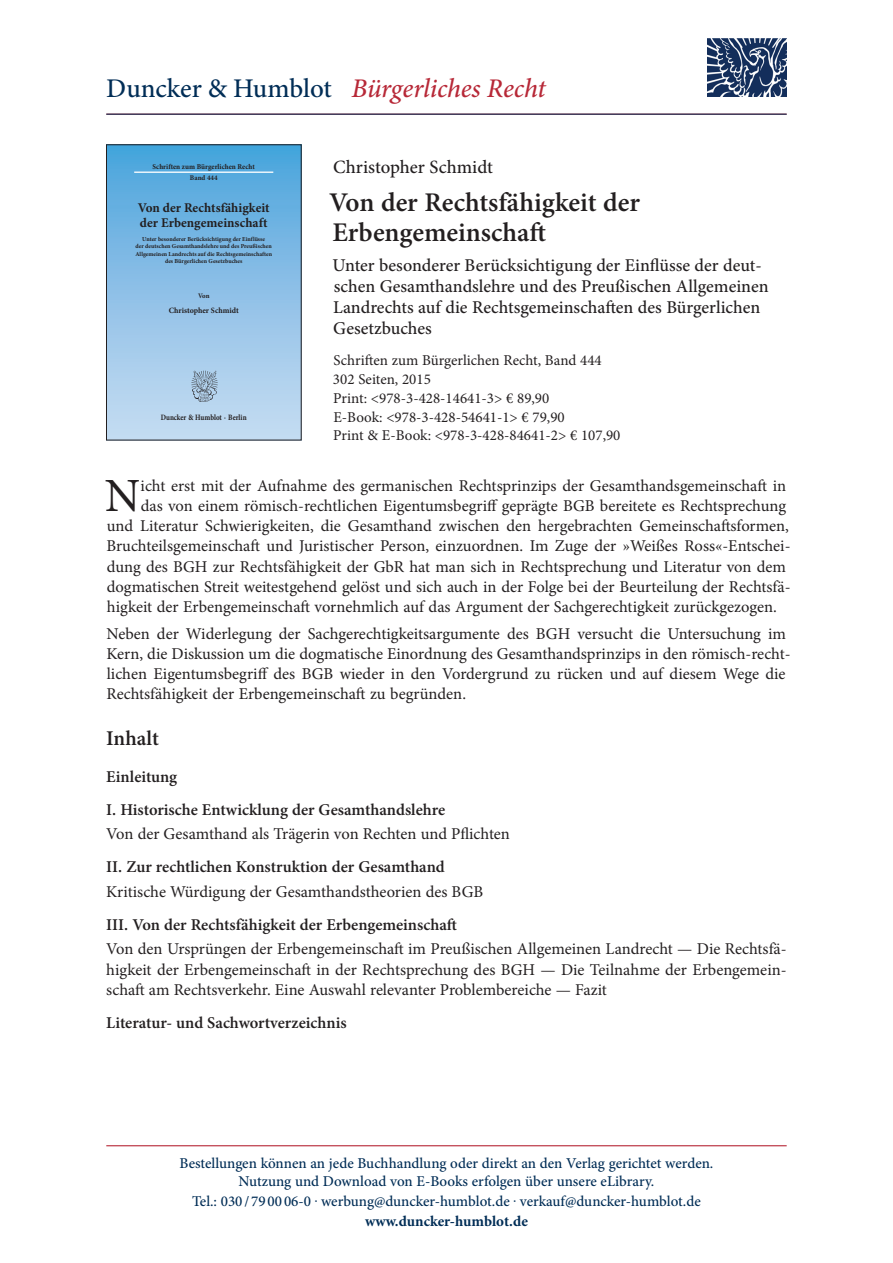
<style>
.page{position:relative;width:893px;height:1263px;background:#fff}
.page>*{position:absolute;margin:0;border:0;box-sizing:border-box;transform-origin:0 0}
.t1{font:47.7px "Minion Pro";color:#231f20}
.t2{font:600 27px/30px "Minion Pro";letter-spacing:-.005em;color:#231f20}
.t3{font:italic 500 27px "Minion Pro";letter-spacing:-.005em;color:#b72837}
.t4{font:600 21px "Minion Pro";color:#231f20}
.t5{font:500 18.75px "Minion Pro";color:#231f20}
.t6{font:500 18px/21px "Minion Pro";color:#231f20}
.t7{font:16.5px/20.2px "Minion Pro";color:#231f20}
.t8{font:600 16.5px/33px "Minion Pro";color:#231f20}
.t9{font:500 15px/18px "Minion Pro";color:#002d56;text-align:center}
.t10{font:15px/18.8px "Minion Pro";color:#231f20}
.t11{font:700 15px "Minion Pro";color:#002d56}
.t12{font:700 13.35px/14.5px "Minion Pro";color:#231f20}
.t13{font:700 8.1px "Minion Pro";color:#231f20;scale:.86 1}
.t14{font:700 8.1px "Minion Pro";color:#231f20}
.t15{font:700 7.35px "Minion Pro";letter-spacing:.005em;color:#231f20;scale:.96 1}
.t16{font:700 7.2px "Minion Pro";color:#231f20}
.t17{font:700 6.9px "Minion Pro";color:#231f20}
.t18{font:700 6.15px/7.5px "Minion Pro";color:#231f20;text-align:center}
.s1{font-style:normal;color:#002d56}
</style>
<div class="page">
<hr style="left:106px;top:1145px;width:681px;height:1px;background:#b72837">
<div style="left:106px;top:145px;width:195px;height:295px;background:linear-gradient(to bottom,#4ca4dc,#cbddf2)"></div>
<hr style="left:134px;top:172px;width:139px;height:1px;background:#fff">
<img style="left:189px;top:369px;width:29px;height:35px">
<div style="left:106px;top:145px;width:195px;height:295px;border:1px solid #231f20"></div>
<img style="left:707px;top:38px;width:79px;height:59px">
<hr style="left:106px;top:114px;width:681px;height:1px;background:#002d56">
<h2 class="t3" style="left:106px;top:70px;width:441px"><span class="s1">Duncker &amp; Humblot</span> Bürgerliches Recht</h2>
<p class="t15" style="left:153px;top:161px;width:108px">Schriften zum Bürgerlichen Recht</p>
<p class="t16" style="left:190px;top:173px;width:29px">Band 444</p>
<p class="t12" style="left:138px;top:200px;width:134px">Von der Rechtsfähigkeit der Erbengemeinschaft</p>
<p class="t18" style="left:135px;top:235px;width:138px">Unter besonderer Berücksichtigung der Einflüsse<br>der deutschen Gesamthandslehre und des Preußischen Allgemeinen Landrechts auf die Rechtsgemeinschaften des Bürgerlichen Gesetzbuches</p>
<p class="t17" style="left:198px;top:291px;width:13px">Von</p>
<p class="t14" style="left:169px;top:304px;width:72px">Christopher Schmidt</p>
<p class="t13" style="left:161px;top:411px;width:102px">Duncker &amp; Humblot · Berlin</p>
<p class="t5" style="left:333px;top:154px;width:161px">Christopher Schmidt</p>
<h2 class="t2" style="left:329px;top:187px;width:312px">Von der Rechtsfähigkeit der<br>Erbengemeinschaft</h2>
<p class="t6" style="left:333px;top:254px;width:438px">Unter besonderer Berücksichtigung der Einflüsse der deut&shy;schen Gesamthandslehre und des Preußischen Allgemeinen Landrechts auf die Rechtsgemeinschaften des Bürgerlichen Gesetzbuches</p>
<p class="t10" style="left:333px;top:351px;width:289px">Schriften zum Bürgerlichen Recht, Band 444<br>302 Seiten, 2015<br>Print: &lt;978-3-428-14641-3&gt; € 89,90<br>E-Book: &lt;978-3-428-54641-1&gt; € 79,90<br>Print &amp; E-Book: &lt;978-3-428-84641-2&gt; € 107,90</p>
<h1 class="t1" style="left:105px;top:464px;width:37px">N</h1>
<p class="t7" style="left:141px;top:475px;width:647px">icht erst mit der Aufnahme des germanischen Rechtsprinzips der Gesamthandsgemeinschaft in</p>
<p class="t7" style="left:141px;top:495px;width:647px">das von einem römisch-rechtlichen Eigentumsbegriff geprägte BGB bereitete es Rechtsprechung</p>
<p class="t7" style="left:107px;top:516px;width:684px">und Literatur Schwierigkeiten, die Gesamthand zwischen den hergebrachten Gemeinschaftsformen,</p>
<p class="t7" style="left:106px;top:536px;width:686px">Bruchteilsgemeinschaft und Juristischer Person, einzuordnen. Im Zuge der »Weißes Ross«-Entschei-</p>
<p class="t7" style="left:107px;top:556px;width:681px">dung des BGH zur Rechtsfähigkeit der GbR hat man sich in Rechtsprechung und Literatur von dem</p>
<p class="t7" style="left:107px;top:576px;width:685px">dogmatischen Streit weitestgehend gelöst und sich auch in der Folge bei der Beurteilung der Rechtsfä-</p>
<p class="t7" style="left:107px;top:597px;width:671px">higkeit der Erbengemeinschaft vornehmlich auf das Argument der Sachgerechtigkeit zurückgezogen.</p>
<p class="t7" style="left:106px;top:623px;width:686px">Neben der Widerlegung der Sachgerechtigkeitsargumente des BGH versucht die Untersuchung im Kern, die Diskussion um die dogmatische Einordnung des Gesamthandsprinzips in den römisch-recht&shy;lichen Eigentumsbegriff des BGB wieder in den Vordergrund zu rücken und auf diesem Wege die Rechtsfähigkeit der Erbengemeinschaft zu begründen.</p>
<p class="t4" style="left:106px;top:723px;width:54px">Inhalt</p>
<p class="t8" style="left:106px;top:760px;width:340px">Einleitung<br>I. Historische Entwicklung der Gesamthandslehre</p>
<p class="t7" style="left:106px;top:824px;width:405px">Von der Gesamthand als Trägerin von Rechten und Pflichten</p>
<p class="t8" style="left:106px;top:850px;width:340px">II. Zur rechtlichen Konstruktion der Gesamthand</p>
<p class="t7" style="left:106px;top:881px;width:378px">Kritische Würdigung der Gesamthandstheorien des BGB</p>
<p class="t8" style="left:106px;top:908px;width:352px">III. Von der Rechtsfähigkeit der Erbengemeinschaft</p>
<p class="t7" style="left:106px;top:939px;width:682px;text-align:justify">Von den Ursprüngen der Erbengemeinschaft im Preußischen Allgemeinen Landrecht — Die Rechtsfä&shy;higkeit der Erbengemeinschaft in der Rechtsprechung des BGH — Die Teilnahme der Erbengemein&shy;schaft am Rechtsverkehr. Eine Auswahl relevanter Problembereiche — Fazit</p>
<p class="t8" style="left:106px;top:1006px;width:242px">Literatur- und Sachwortverzeichnis</p>
<p class="t9" style="left:179px;top:1154px;width:535px">Bestellungen können an jede Buchhandlung oder direkt an den Verlag gerichtet werden.<br>Nutzung und Download von E-Books erfolgen über unsere eLibrary.</p>
<p class="t9" style="left:192px;top:1192px;width:510px">Tel.: 030 / 79 00 06-0 . werbung@duncker-humblot.de . verkauf@duncker-humblot.de</p>
<p class="t11" style="left:365px;top:1210px;width:164px">www.duncker-humblot.de</p>
</div>
